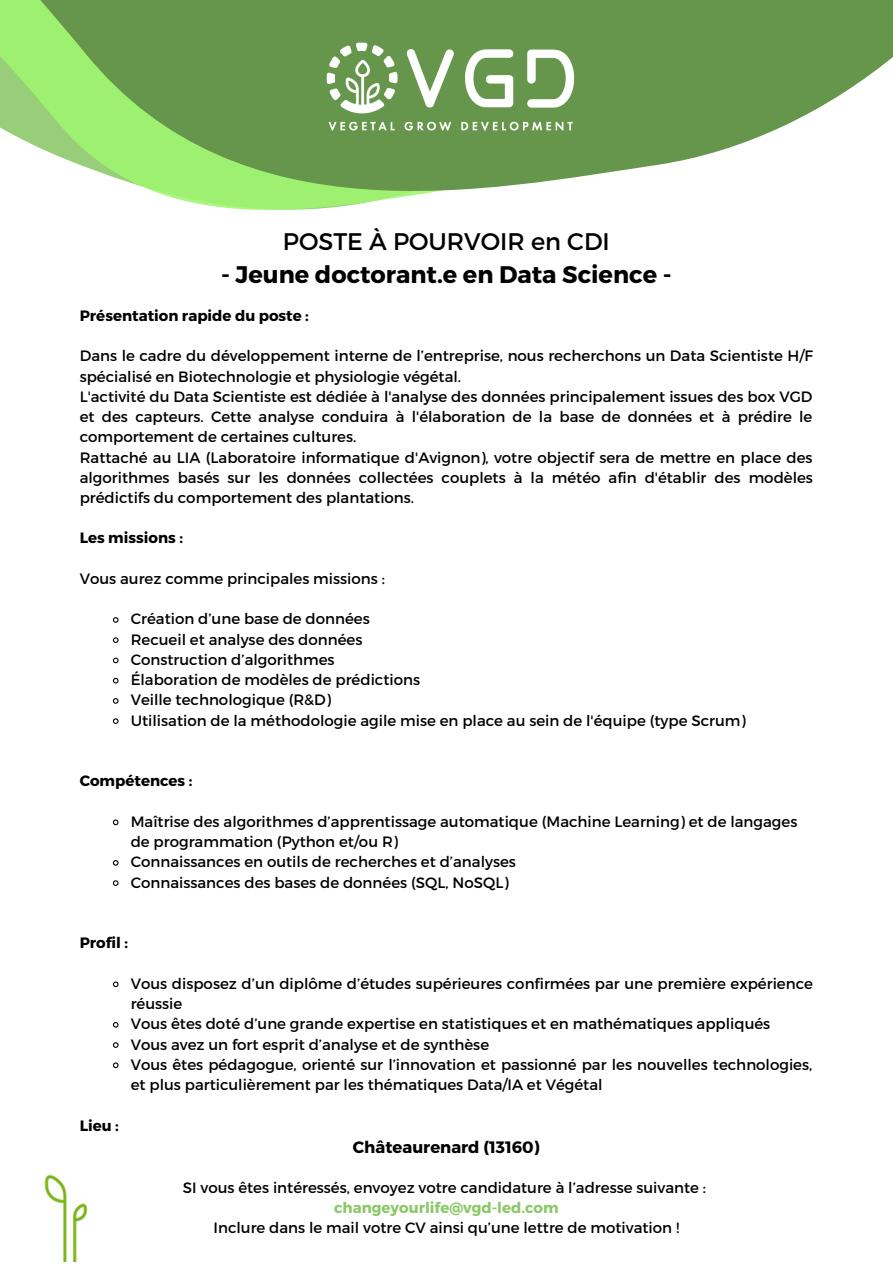
<style>
.page{position:relative;width:893px;height:1264px;background:#fff}
.page>*{position:absolute;margin:0;border:0;box-sizing:border-box;transform-origin:0 0}
.t1{font:700 24px "Montserrat";color:#000}
.t2{font:24px "Montserrat";color:#000}
.t3{font:700 16.5px "Montserrat";color:#000}
.t4{font:15px/20.2px "Montserrat";color:#000}
.t5{font:700 15px "Montserrat";color:#000}
.t6{font:700 15px "Montserrat";color:#8bc869}
</style>
<div class="page">
<svg style="left:0;top:0;width:892px;height:210px"></svg>
<img style="left:44px;top:1174px;width:44px;height:87px">
<div style="left:74px;top:1166px;width:771px;height:32px;background:#fff"></div>
<img style="left:267px;top:0;width:366px;height:187px">
<svg style="left:112px;top:617px;width:7px;height:6px"></svg>
<svg style="left:112px;top:637px;width:7px;height:6px"></svg>
<svg style="left:112px;top:657px;width:7px;height:7px"></svg>
<svg style="left:112px;top:677px;width:7px;height:7px"></svg>
<svg style="left:112px;top:698px;width:7px;height:6px"></svg>
<svg style="left:112px;top:718px;width:7px;height:6px"></svg>
<svg style="left:112px;top:819px;width:7px;height:7px"></svg>
<svg style="left:112px;top:860px;width:7px;height:6px"></svg>
<svg style="left:112px;top:880px;width:7px;height:6px"></svg>
<svg style="left:112px;top:981px;width:7px;height:7px"></svg>
<svg style="left:112px;top:1022px;width:7px;height:6px"></svg>
<svg style="left:112px;top:1042px;width:7px;height:6px"></svg>
<svg style="left:112px;top:1062px;width:7px;height:6px"></svg>
<h1 class="t2" style="left:283px;top:225px;width:328px">POSTE À POURVOIR en CDI</h1>
<h1 class="t1" style="left:221px;top:258px;width:452px">- Jeune doctorant.e en Data Science -</h1>
<p class="t5" style="left:80px;top:306px;width:231px">Présentation rapide du poste :</p>
<p class="t4" style="left:80px;top:345px;width:734px">Dans le cadre du développement interne de l’entreprise, nous recherchons un Data Scientiste H/F spécialisé en Biotechnologie et physiologie végétal.<br>L'activité du Data Scientiste est dédiée à l'analyse des données principalement issues des box VGD et des capteurs. Cette analyse conduira à l'élaboration de la base de données et à prédire le comportement de certaines cultures.<br>Rattaché au LIA (Laboratoire informatique d'Avignon), votre objectif sera de mettre en place des algorithmes basés sur les données collectées couplets à la météo afin d'établir des modèles prédictifs du comportement des plantations.</p>
<p class="t5" style="left:80px;top:528px;width:105px">Les missions :</p>
<p class="t4" style="left:80px;top:567px;width:306px">Vous aurez comme principales missions :</p>
<p class="t4" style="left:131px;top:608px;width:616px">Création d’une base de données<br>Recueil et analyse des données<br>Construction d’algorithmes<br>Élaboration de modèles de prédictions<br>Veille technologique (R&amp;D)<br>Utilisation de la méthodologie agile mise en place au sein de l'équipe (type Scrum)</p>
<p class="t5" style="left:80px;top:771px;width:114px">Compétences :</p>
<p class="t4" style="left:131px;top:810px;width:668px">Maîtrise des algorithmes d’apprentissage automatique (Machine Learning) et de langages de programmation (Python et/ou R)<br>Connaissances en outils de recherches et d’analyses<br>Connaissances des bases de données (SQL, NoSQL)</p>
<p class="t5" style="left:80px;top:933px;width:50px">Profil :</p>
<p class="t5" style="left:80px;top:1115px;width:41px">Lieu :</p>
<p class="t4" style="left:131px;top:972px;width:683px">Vous disposez d’un diplôme d’études supérieures confirmées par une première expérience réussie<br>Vous êtes doté d’une grande expertise en statistiques et en mathématiques appliqués<br>Vous avez un fort esprit d’analyse et de synthèse<br>Vous êtes pédagogue, orienté sur l’innovation et passionné par les nouvelles technologies, et plus particulièrement par les thématiques Data/IA et Végétal</p>
<p class="t3" style="left:353px;top:1136px;width:188px">Châteaurenard (13160)</p>
<p class="t4" style="left:183px;top:1176px;width:525px">SI vous êtes intéressés, envoyez votre candidature à l’adresse suivante :</p>
<p class="t6" style="left:334px;top:1197px;width:226px">changeyourlife@vgd-led.com</p>
<p class="t4" style="left:213px;top:1216px;width:467px">Inclure dans le mail votre CV ainsi qu’une lettre de motivation !</p>
</div>
